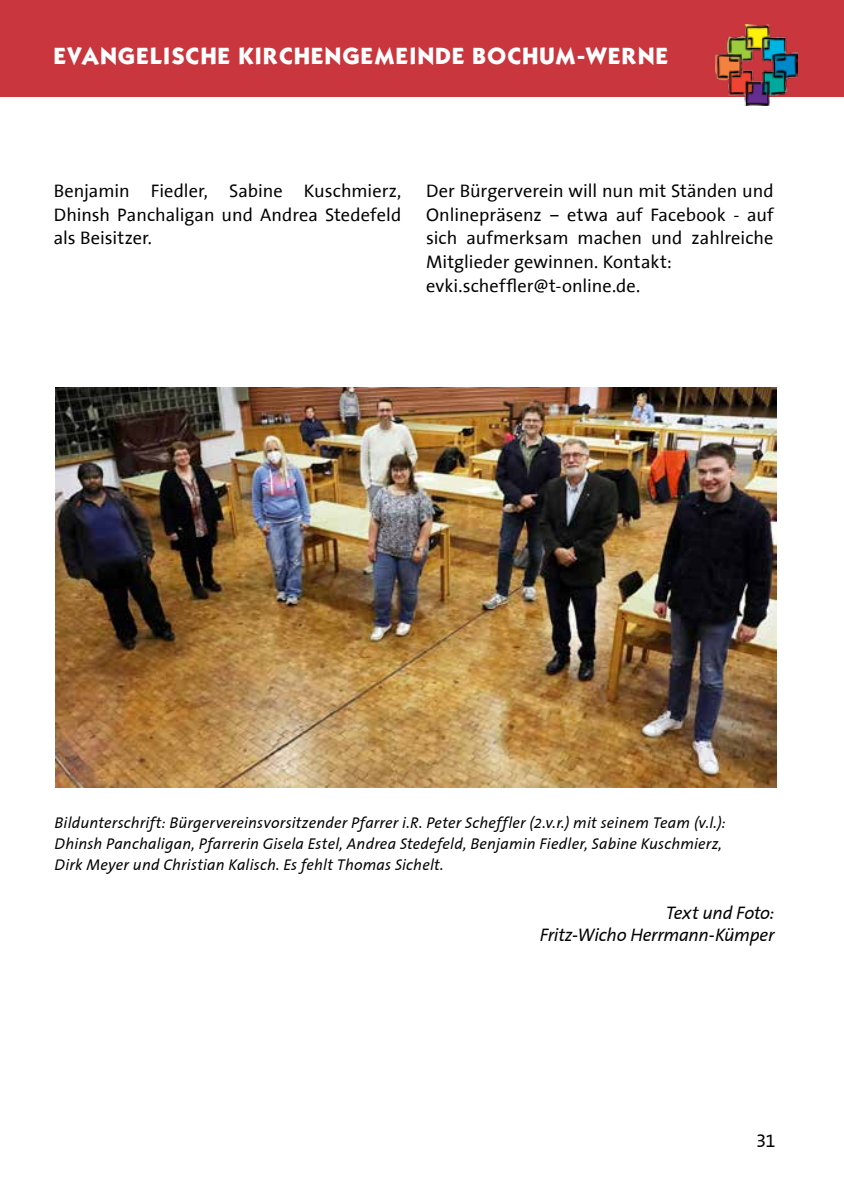
<style>
.page{position:relative;width:844px;height:1191px;background:#fff}
.page>*{position:absolute;margin:0;border:0;box-sizing:border-box;transform-origin:0 0}
.t1{font:20.12px "Kabel Bd";letter-spacing:.035em;color:#fff}
.t2{font:18.38px/23.6px "The Sans Correspondence";color:#000;text-align:justify}
.t3{font:italic 18.38px/22.1px "The Sans Correspondence";letter-spacing:-.015em;color:#000;text-align:right}
.t4{font:italic 15.75px/21px "The Sans Correspondence";letter-spacing:.01em;color:#000}
</style>
<div class="page">
<div style="left:0;top:0;width:843px;height:97px;background:#c9363d"></div>
<img style="left:715px;top:24px;width:82px;height:81px">
<img style="left:55px;top:387px;width:721px;height:400px">
<p class="t1" style="left:54px;top:41px;width:288px">EVANGELISCHE KIRCHENGE</p>
<p class="t1" style="left:374px;top:41px;width:35px">MEIN</p>
<p class="t1" style="left:435px;top:41px;width:234px">DE BOCHUM-WERNE</p>
<p class="t2" style="left:54px;top:180px;width:349px">Benjamin Fiedler, Sabine Kuschmierz, Dhinsh Panchaligan und Andrea Stedefeld als Beisitzer.</p>
<p class="t2" style="left:426px;top:180px;width:349px;text-align:left">Der Bürgerverein will nun mit Ständen und Onlinepräsenz – etwa auf Facebook - auf sich aufmerksam machen und zahlreiche Mitglieder gewinnen. Kontakt: evki.scheffler@t-online.de.</p>
<p class="t4" style="left:55px;top:812px;width:672px">Bildunterschrift: Bürgervereinsvorsitzender Pfarrer i.R. Peter Scheffler (2.v.r.) mit seinem Team (v.l.):<br>Dhinsh Panchaligan, Pfarrerin Gisela Estel, Andrea Stedefeld, Benjamin Fiedler, Sabine Kuschmierz,<br>Dirk Meyer und Christian Kalisch. Es fehlt Thomas Sichelt.</p>
<p class="t3" style="left:540px;top:902px;width:236px">Text und Foto:<br>Fritz-Wicho Herrmann-Kümper</p>
<p class="t2" style="left:756px;top:1130px;width:21px">31</p>
</div>
